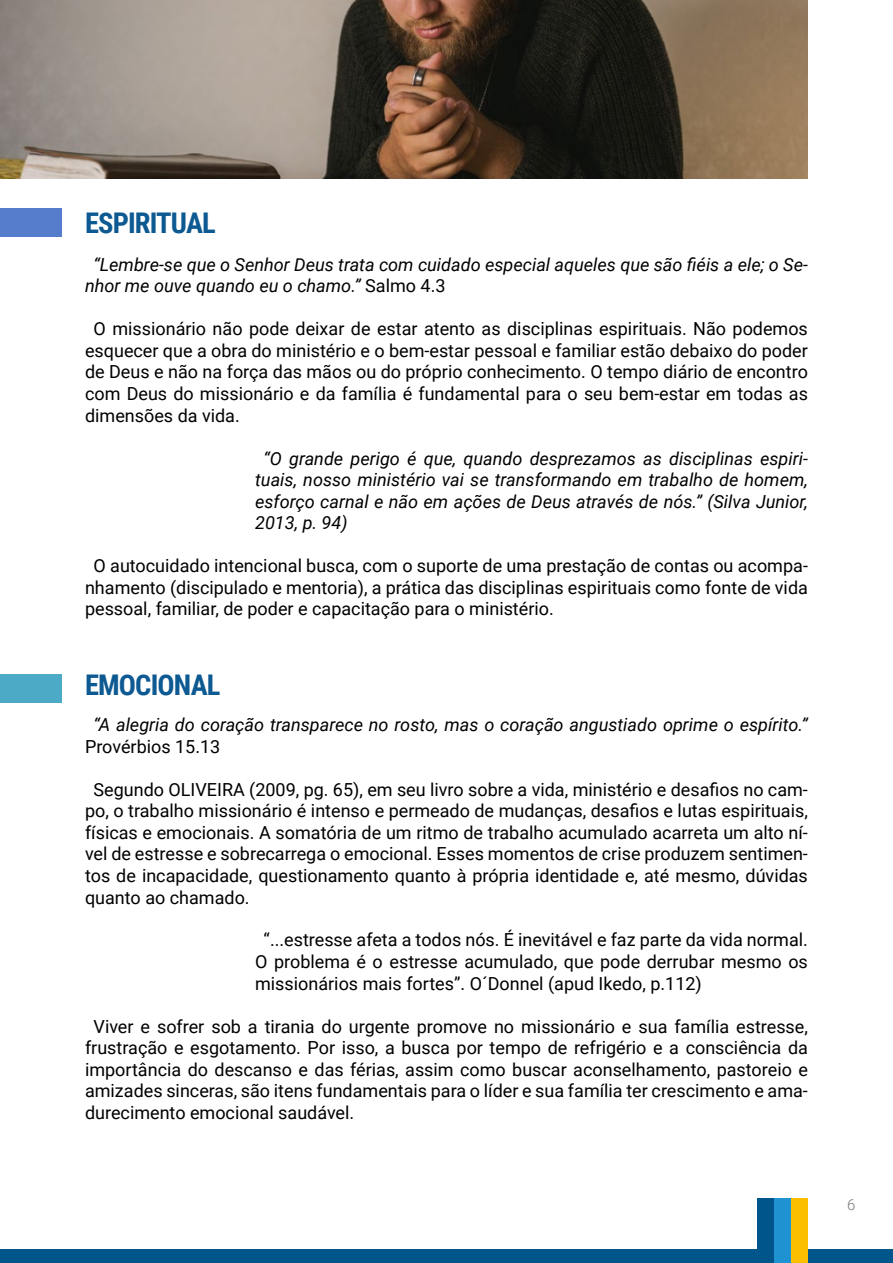
<style>
.page{position:relative;width:893px;height:1263px;background:#fff}
.page>*{position:absolute;margin:0;border:0;box-sizing:border-box;transform-origin:0 0}
.t1{font:700 28.5px "Roboto Condensed";letter-spacing:-.03em;color:#0d5992}
.t2{font:18px/21.6px "Roboto";color:#000;text-align:justify}
.t3{font:italic 18px/21.6px "Roboto";color:#000}
.t4{font:300 15px "Roboto";color:#797979}
.s1{font-style:normal}
</style>
<div class="page">
<div style="left:0;top:1249px;width:893px;height:14px;background:#00568a"></div>
<div style="left:791px;top:1198px;width:17px;height:65px;background:#fcbf00"></div>
<div style="left:774px;top:1198px;width:17px;height:65px;background:#1f92d1"></div>
<div style="left:757px;top:1198px;width:17px;height:65px;background:#00568a"></div>
<img style="left:0;top:0;width:808px;height:179px">
<div style="left:0;top:209px;width:62px;height:28px;background:#557dcb"></div>
<div style="left:0;top:674px;width:62px;height:28px;background:#4caac7"></div>
<h1 class="t1" style="left:85px;top:203px;width:132px">ESPIRITUAL</h1>
<p class="t3" style="left:85px;top:253px;width:724px;text-indent:8px">“Lembre-se que o Senhor Deus trata com cuidado especial aqueles que são fiéis a ele; o Se&shy;nhor me ouve quando eu o chamo.” <span class="s1">Salmo 4.3</span></p>
<p class="t2" style="left:85px;top:317px;width:724px;text-indent:8px">O missionário não pode deixar de estar atento as disciplinas espirituais. Não podemos esquecer que a obra do ministério e o bem-estar pessoal e familiar estão debaixo do poder de Deus e não na força das mãos ou do próprio conhecimento. O tempo diário de encontro com Deus do missionário e da família é fundamental para o seu bem-estar em todas as dimensões da vida.</p>
<p class="t3" style="left:255px;top:447px;width:554px;text-align:justify;text-indent:8px">“O grande perigo é que, quando desprezamos as disciplinas espiri&shy;tuais, nosso ministério vai se transformando em trabalho de homem, esforço carnal e não em ações de Deus através de nós.” (Silva Junior, 2013, p. 94)</p>
<p class="t2" style="left:85px;top:554px;width:724px;text-indent:9px">O autocuidado intencional busca, com o suporte de uma prestação de contas ou acompa&shy;nhamento (discipulado e mentoria), a prática das disciplinas espirituais como fonte de vida pessoal, familiar, de poder e capacitação para o ministério.</p>
<h1 class="t1" style="left:85px;top:665px;width:137px">EMOCIONAL</h1>
<p class="t3" style="left:94px;top:713px;width:716px">“A alegria do coração transparece no rosto, mas o coração angustiado oprime o espírito.”</p>
<p class="t2" style="left:85px;top:735px;width:137px">Provérbios 15.13</p>
<p class="t2" style="left:85px;top:778px;width:724px;text-indent:9px">Segundo OLIVEIRA (2009, pg. 65), em seu livro sobre a vida, ministério e desafios no cam&shy;po, o trabalho missionário é intenso e permeado de mudanças, desafios e lutas espirituais, físicas e emocionais. A somatória de um ritmo de trabalho acumulado acarreta um alto ní&shy;vel de estresse e sobrecarrega o emocional. Esses momentos de crise produzem sentimen&shy;tos de incapacidade, questionamento quanto à própria identidade e, até mesmo, dúvidas quanto ao chamado.</p>
<p class="t2" style="left:255px;top:928px;width:554px;text-indent:8px">“...estresse afeta a todos nós. É inevitável e faz parte da vida normal.<br>O problema é o estresse acumulado, que pode derrubar mesmo os missionários mais fortes”. O´Donnel (apud Ikedo, p.112)</p>
<p class="t2" style="left:85px;top:1015px;width:724px;text-indent:8px">Viver e sofrer sob a tirania do urgente promove no missionário e sua família estresse, frustração e esgotamento. Por isso, a busca por tempo de refrigério e a consciência da importância do descanso e das férias, assim como buscar aconselhamento, pastoreio e amizades sinceras, são itens fundamentais para o líder e sua família ter crescimento e ama&shy;durecimento emocional saudável.</p>
<p class="t4" style="left:847px;top:1194px;width:10px">6</p>
</div>
